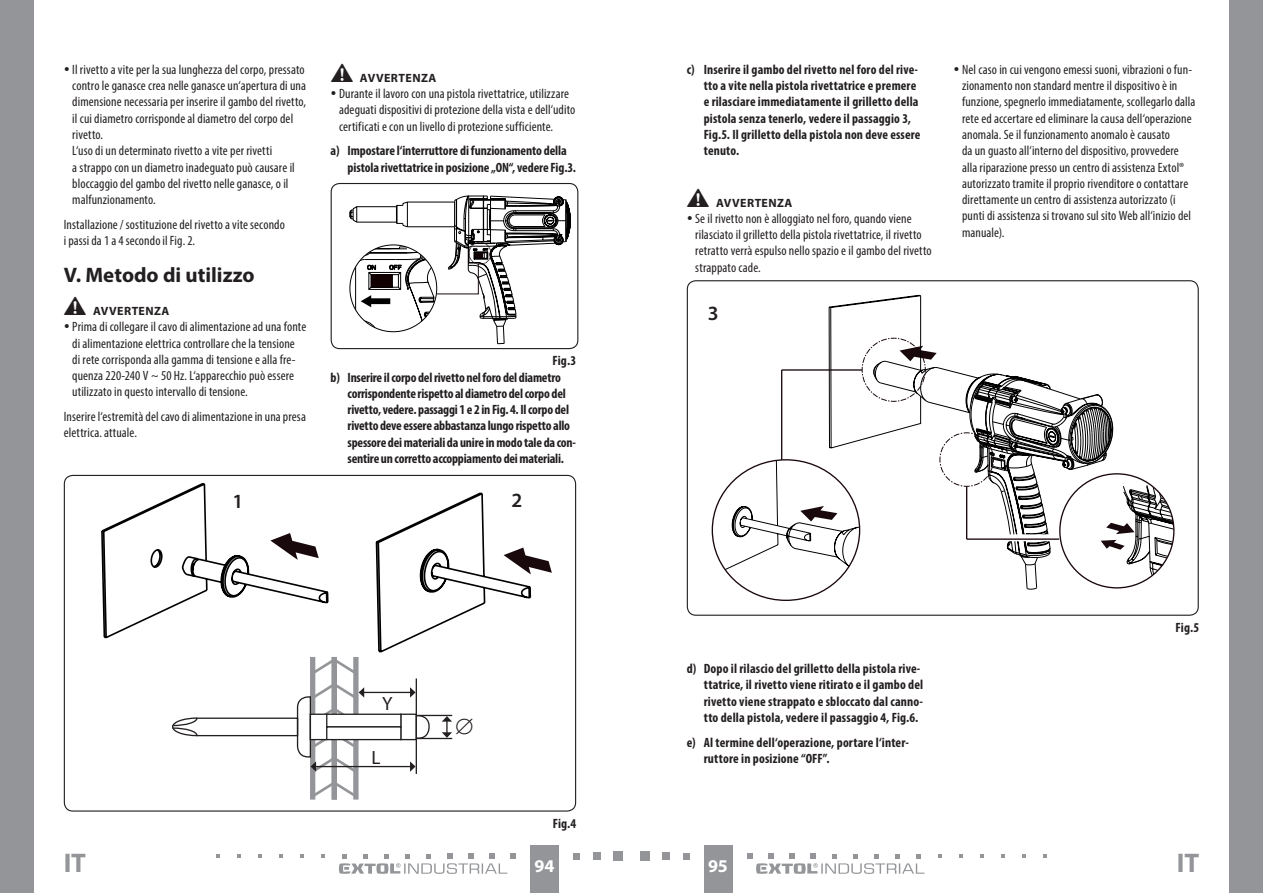
<style>
.page{position:relative;width:1263px;height:893px;background:#fff}
.page>*{position:absolute;margin:0;border:0;box-sizing:border-box;transform-origin:0 0}
.t1{font:700 27px "Myriad Pro";color:#939598}
.oddíl{font:700 21px "Myriad Pro";color:#231f20}
.t2{font:600 20.25px "Myriad Pro";color:#231f20}
.t3{font:19.2px "Myriad Pro";color:#231f20}
.t4{font:700 18px "Myriad Pro";color:#fff}
.Normální{font:condensed 13.5px/16.2px "Myriad Pro";letter-spacing:.005em;color:#231f20}
.body_číslované{font:700 condensed 13.5px/16.2px "Myriad Pro";letter-spacing:.005em;color:#231f20}
.body_číslované-2{font:700 condensed 13.5px/16.2px "Myriad Pro";letter-spacing:-.015em;color:#231f20}
.Normální-2{font:700 condensed 13.5px "Myriad Pro";letter-spacing:.005em;color:#231f20}
.t5{font:700 12px "Myriad Pro";letter-spacing:.04em;color:#231f20}
</style>
<div class="page">
<div style="left:0;top:0;width:34px;height:893px;background:#939598"></div>
<div style="left:1229px;top:0;width:34px;height:893px;background:#939598"></div>
<div style="left:704px;top:844px;width:29px;height:49px;background:#939598"></div>
<div style="left:530px;top:844px;width:28px;height:49px;background:#939598"></div>
<div style="left:640px;top:851px;width:9px;height:10px;background:#939598"></div>
<div style="left:662px;top:852px;width:8px;height:8px;background:#939598"></div>
<div style="left:683px;top:853px;width:7px;height:6px;background:#939598"></div>
<svg style="left:938px;top:854px;width:4px;height:4px"></svg>
<svg style="left:959px;top:854px;width:4px;height:4px"></svg>
<svg style="left:980px;top:854px;width:4px;height:4px"></svg>
<svg style="left:1001px;top:854px;width:4px;height:4px"></svg>
<svg style="left:1022px;top:854px;width:4px;height:4px"></svg>
<svg style="left:1043px;top:854px;width:4px;height:4px"></svg>
<div style="left:614px;top:851px;width:9px;height:10px;background:#939598"></div>
<div style="left:593px;top:852px;width:8px;height:8px;background:#939598"></div>
<svg style="left:573px;top:853px;width:6px;height:6px"></svg>
<svg style="left:321px;top:854px;width:4px;height:4px"></svg>
<svg style="left:300px;top:854px;width:4px;height:4px"></svg>
<svg style="left:279px;top:854px;width:4px;height:4px"></svg>
<svg style="left:258px;top:854px;width:4px;height:4px"></svg>
<svg style="left:237px;top:854px;width:4px;height:4px"></svg>
<svg style="left:216px;top:854px;width:4px;height:4px"></svg>
<svg style="left:747px;top:853px;width:177px;height:21px"></svg>
<svg style="left:339px;top:853px;width:177px;height:21px"></svg>
<svg style="left:712px;top:338px;width:462px;height:250px"></svg>
<hr style="left:920px;top:296px;width:1px;height:75px;background:#000001">
<div style="left:331px;top:183px;width:247px;height:166px;border:1px solid #231f20;border-radius:9px"></div>
<svg style="left:350px;top:196px;width:221px;height:148px"></svg>
<svg style="left:532px;top:557px;width:20px;height:16px"></svg>
<svg style="left:101px;top:483px;width:431px;height:170px"></svg>
<svg style="left:172px;top:657px;width:281px;height:143px"></svg>
<p class="Normální" style="left:72px;top:61px;width:235px">Il rivetto a vite per la sua lunghezza del corpo, pressato contro le ganasce crea nelle ganasce un‘apertura di una dimensione necessaria per inserire il gambo del rivetto, il cui diametro corrisponde al diametro del corpo del rivetto.<br>L‘uso di un determinato rivetto a vite per rivetti<br>a strappo con un diametro inadeguato può causare il bloccaggio del gambo del rivetto nelle ganasce, o il malfunzionamento.</p>
<p class="Normální" style="left:64px;top:216px;width:223px">Installazione / sostituzione del rivetto a vite secondo i passi da 1 a 4 secondo il Fig. 2.</p>
<p class="oddíl" style="left:64px;top:261px;width:192px">V. Metodo di utilizzo</p>
<p class="t5" style="left:64px;top:303px;width:107px">• AVVERTENZA</p>
<p class="Normální" style="left:72px;top:319px;width:236px">Prima di collegare il cavo di alimentazione ad una fonte di alimentazione elettrica controllare che la tensione<br>di rete corrisponda alla gamma di tensione e alla fre&shy;quenza 220-240 V ~ 50 Hz. L‘apparecchio può essere utilizzato in questo intervallo di tensione.</p>
<p class="Normální" style="left:64px;top:408px;width:244px">Inserire l‘estremità del cavo di alimentazione in una presa elettrica. attuale.</p>
<p class="t5" style="left:331px;top:70px;width:107px">• AVVERTENZA</p>
<p class="Normální" style="left:339px;top:85px;width:238px">Durante il lavoro con una pistola rivettatrice, utilizzare adeguati dispositivi di protezione della vista e dell‘udito certificati e con un livello di protezione sufficiente.</p>
<p class="body_číslované" style="left:348px;top:143px;width:230px;text-indent:-17px">a) Impostare l‘interruttore di funzionamento della pistola rivettatrice in posizione „ON“, vedere Fig.3.</p>
<p class="Normální-2" style="left:553px;top:352px;width:25px">Fig.3</p>
<p class="body_číslované-2" style="left:348px;top:369px;width:230px;text-indent:-17px">b) Inserire il corpo del rivetto nel foro del diametro corrispondente rispetto al diametro del corpo del rivetto, vedere. passaggi 1 e 2 in Fig. 4. Il corpo del rivetto deve essere abbastanza lungo rispetto allo spessore dei materiali da unire in modo tale da con&shy;sentire un corretto accoppiamento dei materiali.</p>
<p class="t2" style="left:232px;top:488px;width:12px">1</p>
<p class="t2" style="left:511px;top:488px;width:12px">2</p>
<p class="t3" style="left:382px;top:692px;width:12px">Y</p>
<p class="t3" style="left:371px;top:746px;width:11px">L</p>
<p class="Normální-2" style="left:553px;top:815px;width:25px">Fig.4</p>
<p class="body_číslované" style="left:704px;top:61px;width:218px;text-indent:-17px">c) Inserire il gambo del rivetto nel foro del rive&shy;tto a vite nella pistola rivettatrice e premere e rilasciare immediatamente il grilletto della pistola senza tenerlo, vedere il passaggio 3, Fig.5. Il grilletto della pistola non deve essere tenuto.</p>
<p class="t5" style="left:687px;top:195px;width:107px">• AVVERTENZA</p>
<p class="Normální" style="left:695px;top:210px;width:238px">Se il rivetto non è alloggiato nel foro, quando viene rilasciato il grilletto della pistola rivettatrice, il rivetto retratto verrà espulso nello spazio e il gambo del rivetto strappato cade.</p>
<p class="t2" style="left:708px;top:301px;width:12px">3</p>
<p class="Normální" style="left:962px;top:61px;width:235px">Nel caso in cui vengono emessi suoni, vibrazioni o fun&shy;zionamento non standard mentre il dispositivo è in funzione, spegnerlo immediatamente, scollegarlo dalla rete ed accertare ed eliminare la causa dell‘operazione anomala. Se il funzionamento anomalo è causato<br>da un guasto all‘interno del dispositivo, provvedere alla riparazione presso un centro di assistenza Extol® autorizzato tramite il proprio rivenditore o contattare direttamente un centro di assistenza autorizzato (i punti di assistenza si trovano sul sito Web all‘inizio del manuale).</p>
<p class="body_číslované" style="left:704px;top:660px;width:221px;text-indent:-17px">d) Dopo il rilascio del grilletto della pistola rive&shy;ttatrice, il rivetto viene ritirato e il gambo del rivetto viene strappato e sbloccato dal canno&shy;tto della pistola, vedere il passaggio 4, Fig.6.</p>
<p class="body_číslované" style="left:704px;top:734px;width:207px;text-indent:-17px">e) Al termine dell‘operazione, portare l‘inter&shy;ruttore in posizione “OFF”.</p>
<p class="Normální-2" style="left:1175px;top:619px;width:25px">Fig.5</p>
<h1 class="t1" style="left:64px;top:845px;width:24px">IT</h1>
<h3 class="t4" style="left:534px;top:855px;width:21px">94</h3>
<h3 class="t4" style="left:708px;top:855px;width:21px">95</h3>
<h1 class="t1" style="left:1177px;top:845px;width:24px">IT</h1>
</div>
